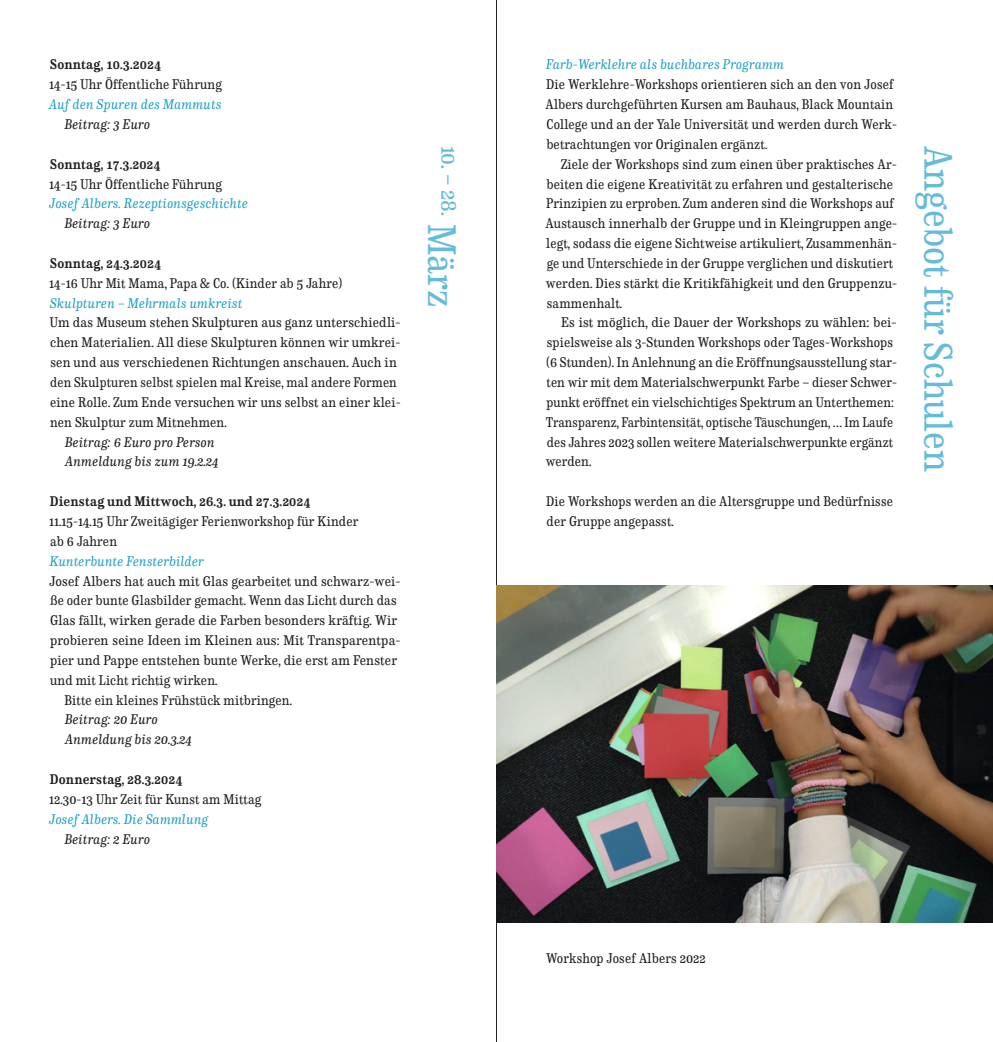
<style>
.page{position:relative;width:993px;height:1042px;background:#fff}
.page>*{position:absolute;margin:0;border:0;box-sizing:border-box;transform-origin:0 0}
.t1{font:39.9px "CA Normal Serif";color:#64bcda}
.t2{font:23.28px "CA Normal Serif";color:#64bcda}
.t3{font:14px/19.8px "CA Normal Serif";letter-spacing:.01em;color:#231f20}
.t4{font:italic 14px "CA Normal Serif";letter-spacing:.01em;color:#28a4c6}
.t5{font:italic 14px/19.8px "CA Normal Serif";letter-spacing:.01em;color:#231f20}
.t6{font:700 14px "CA Normal Serif";letter-spacing:.01em;color:#231f20}
.s1{font-size:39.9px}
</style>
<div class="page">
<hr style="left:496px;top:0;width:1px;height:1042px;background:#231f20">
<img style="left:496px;top:585px;width:496px;height:338px">
<p class="t6" style="left:50px;top:55px;width:112px">Sonntag, 10.3.2024</p>
<p class="t3" style="left:49px;top:74px;width:174px">14-15 Uhr Öffentliche Führung</p>
<p class="t4" style="left:48px;top:95px;width:174px">Auf den Spuren des Mammuts</p>
<p class="t5" style="left:64px;top:114px;width:87px">Beitrag: 3 Euro</p>
<p class="t6" style="left:50px;top:154px;width:112px">Sonntag, 17.3.2024</p>
<p class="t3" style="left:49px;top:173px;width:174px">14-15 Uhr Öffentliche Führung</p>
<p class="t4" style="left:49px;top:194px;width:200px">Josef Albers. Rezeptionsgeschichte</p>
<p class="t5" style="left:64px;top:213px;width:87px">Beitrag: 3 Euro</p>
<p class="t6" style="left:50px;top:253px;width:112px">Sonntag, 24.3.2024</p>
<p class="t3" style="left:49px;top:272px;width:294px">14-16 Uhr Mit Mama, Papa &amp; Co. (Kinder ab 5 Jahre)</p>
<p class="t4" style="left:50px;top:293px;width:194px">Skulpturen – Mehrmals umkreist</p>
<p class="t3" style="left:50px;top:312px;width:352px">Um das Museum stehen Skulpturen aus ganz unterschiedli&shy;chen Materialien. All diese Skulpturen können wir umkrei&shy;sen und aus verschiedenen Richtungen anschauen. Auch in den Skulpturen selbst spielen mal Kreise, mal andere Formen eine Rolle. Zum Ende versuchen wir uns selbst an einer klei&shy;nen Skulptur zum Mitnehmen.</p>
<p class="t5" style="left:64px;top:431px;width:155px">Beitrag: 6 Euro pro Person<br>Anmeldung bis zum 19.2.24</p>
<p class="t6" style="left:50px;top:491px;width:262px">Dienstag und Mittwoch, 26.3. und 27.3.2024</p>
<p class="t3" style="left:49px;top:511px;width:310px">11.15-14.15 Uhr Zweitägiger Ferienworkshop für Kinder ab 6 Jahren</p>
<p class="t4" style="left:49px;top:551px;width:156px">Kunterbunte Fensterbilder</p>
<p class="t3" style="left:49px;top:570px;width:353px">Josef Albers hat auch mit Glas gearbeitet und schwarz-wei-</p>
<p class="t3" style="left:50px;top:590px;width:348px">ße oder bunte Glasbilder gemacht. Wenn das Licht durch das</p>
<p class="t3" style="left:50px;top:610px;width:348px">Glas fällt, wirken gerade die Farben besonders kräftig. Wir</p>
<p class="t3" style="left:50px;top:630px;width:352px">probieren seine Ideen im Kleinen aus: Mit Transparentpa-</p>
<p class="t3" style="left:50px;top:649px;width:348px">pier und Pappe entstehen bunte Werke, die erst am Fenster</p>
<p class="t3" style="left:50px;top:669px;width:169px">und mit Licht richtig wirken.</p>
<p class="t3" style="left:64px;top:689px;width:229px">Bitte ein kleines Frühstück mitbringen.</p>
<p class="t5" style="left:64px;top:709px;width:128px">Beitrag: 20 Euro<br>Anmeldung bis 20.3.24</p>
<p class="t6" style="left:50px;top:769px;width:134px">Donnerstag, 28.3.2024</p>
<p class="t3" style="left:49px;top:788px;width:213px">12.30-13 Uhr Zeit für Kunst am Mittag</p>
<p class="t4" style="left:49px;top:809px;width:161px">Josef Albers. Die Sammlung</p>
<p class="t5" style="left:64px;top:828px;width:87px">Beitrag: 2 Euro</p>
<p class="t4" style="left:545px;top:55px;width:239px">Farb-Werklehre als buchbares Programm</p>
<p class="t3" style="left:545px;top:74px;width:353px">Die Werklehre-Workshops orientieren sich an den von Josef Albers durchgeführten Kursen am Bauhaus, Black Mountain College und an der Yale Universität und werden durch Werk&shy;betrachtungen vor Originalen ergänzt.</p>
<p class="t3" style="left:545px;top:153px;width:353px;text-indent:15px">Ziele der Workshops sind zum einen über praktisches Ar&shy;beiten die eigene Kreativität zu erfahren und gestalterische Prinzipien zu erproben. Zum anderen sind die Workshops auf Austausch innerhalb der Gruppe und in Kleingruppen ange&shy;legt, sodass die eigene Sichtweise artikuliert, Zusammenhän&shy;ge und Unterschiede in der Gruppe verglichen und diskutiert werden. Dies stärkt die Kritikfähigkeit und den Gruppenzu&shy;sammenhalt.</p>
<p class="t3" style="left:545px;top:312px;width:352px;text-indent:15px">Es ist möglich, die Dauer der Workshops zu wählen: bei&shy;spielsweise als 3-Stunden Workshops oder Tages-Workshops (6 Stunden). In Anlehnung an die Eröffnungsausstellung star&shy;ten wir mit dem Materialschwerpunkt Farbe – dieser Schwer&shy;punkt eröffnet ein vielschichtiges Spektrum an Unterthemen:<br>Transparenz, Farbintensität, optische Täuschungen, … Im Laufe des Jahres 2023 sollen weitere Materialschwerpunkte ergänzt werden.</p>
<p class="t3" style="left:546px;top:491px;width:348px">Die Workshops werden an die Altersgruppe und Bedürfnisse der Gruppe angepasst.</p>
<h2 class="t2" style="left:465px;top:146px;width:163px;rotate:90deg">10. – 28. <span class="s1">März</span></h2>
<h1 class="t1" style="left:965px;top:146px;width:327px;rotate:90deg">Angebot für Schulen</h1>
<p class="t3" style="left:546px;top:947px;width:161px">Workshop Josef Albers 2022</p>
</div>
